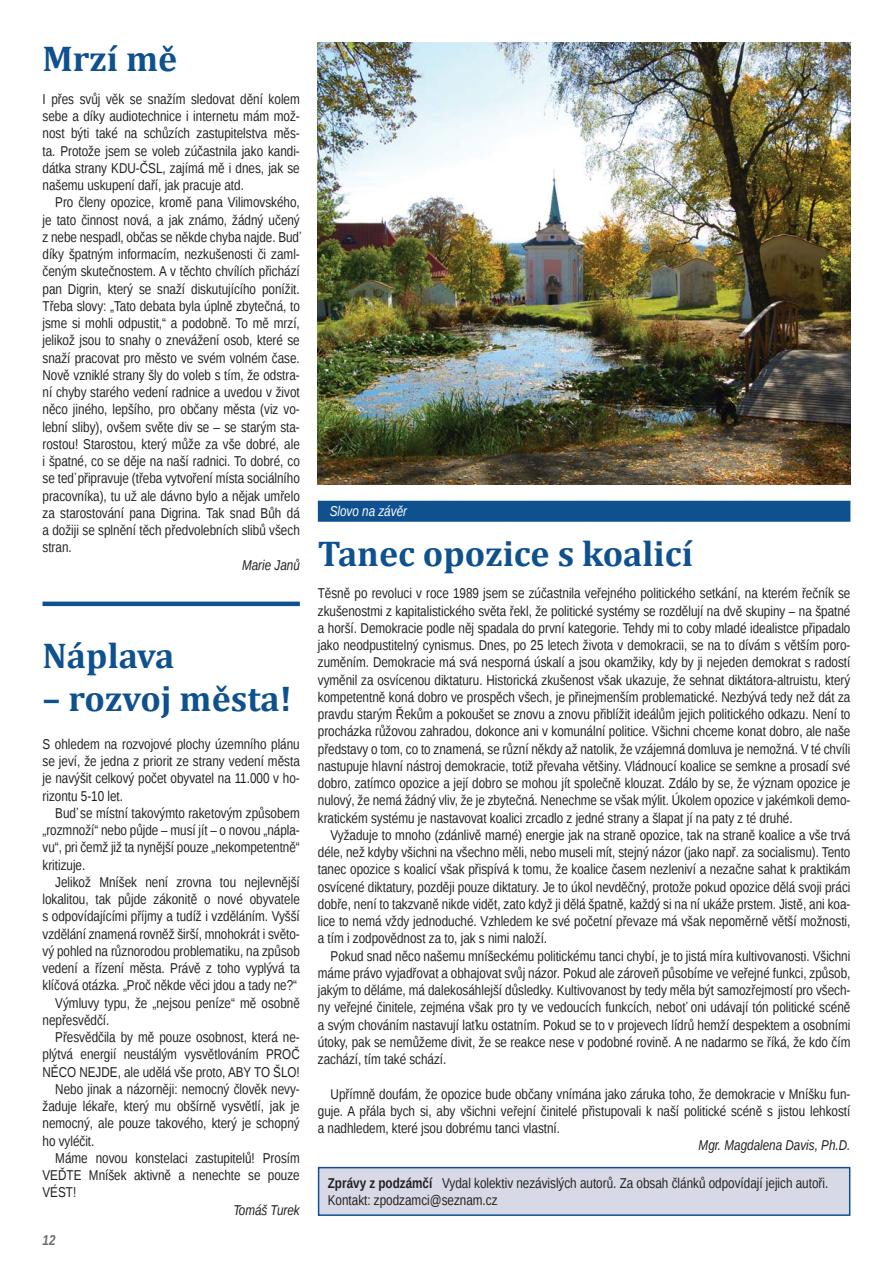
<style>
.page{position:relative;width:893px;height:1263px;background:#fff}
.page>*{position:absolute;margin:0;border:0;box-sizing:border-box;transform-origin:0 0}
.t1{font:700 36px "Cambria";color:#0e518e}
.t2{font:14.25px/17.2px "Liberation Sans Narrow";color:#231f20;text-align:justify}
.t3{font:italic 14.25px "Liberation Sans Narrow";color:#231f20}
.t4{font:italic 14.25px "Liberation Sans Narrow";color:#fff}
.t5{font:italic 700 14.25px "Liberation Sans Narrow";color:#6d6e70}
.s1{font-weight:700}
</style>
<div class="page">
<div style="left:318px;top:501px;width:532px;height:21px;background:#0e518e"></div>
<hr style="left:43px;top:602px;width:257px;height:4px;background:#0e518e">
<img style="left:318px;top:43px;width:532px;height:442px">
<div style="left:319px;top:1167px;width:531px;height:48px;background:#d7d9e6"></div>
<div style="left:318px;top:1167px;width:532px;height:49px;border:2px solid #0e518e"></div>
<h1 class="t1" style="left:43px;top:36px;width:136px">Mrzí mě</h1>
<p class="t2" style="left:43px;top:90px;width:259px">I přes svůj věk se snažím sledovat dění kolem sebe a díky audiotechnice i internetu mám mož&shy;nost býti také na schůzích zastupitelstva měs&shy;ta. Protože jsem se voleb zúčastnila jako kandi&shy;dátka strany KDU-ČSL, zajímá mě i dnes, jak se našemu uskupení daří, jak pracuje atd.</p>
<p class="t2" style="left:43px;top:194px;width:259px;text-indent:13px">Pro členy opozice, kromě pana Vilimovského, je tato činnost nová, a jak známo, žádný učený z nebe nespadl, občas se někde chyba najde. Buď díky špatným informacím, nezkušenosti či zaml&shy;čeným skutečnostem. A v těchto chvílích přichází pan Digrin, který se snaží diskutujícího ponížit.<br>Třeba slovy: „Tato debata byla úplně zbytečná, to jsme si mohli odpustit,“ a podobně. To mě mrzí, jelikož jsou to snahy o znevážení osob, které se snaží pracovat pro město ve svém volném čase.<br>Nově vzniklé strany šly do voleb s tím, že odstra&shy;ní chyby starého vedení radnice a uvedou v život něco jiného, lepšího, pro občany města (viz vo&shy;lební sliby), ovšem světe div se – se starým sta&shy;rostou! Starostou, který může za vše dobré, ale i špatné, co se děje na naší radnici. To dobré, co se teď připravuje (třeba vytvoření místa sociálního pracovníka), tu už ale dávno bylo a nějak umřelo za starostování pana Digrina. Tak snad Bůh dá a dožiji se splnění těch předvolebních slibů všech stran.</p>
<p class="t3" style="left:242px;top:556px;width:59px">Marie Janů</p>
<h1 class="t1" style="left:43px;top:633px;width:134px">Náplava</h1>
<h1 class="t1" style="left:43px;top:677px;width:251px">– rozvoj města!</h1>
<p class="t2" style="left:43px;top:735px;width:259px">S ohledem na rozvojové plochy územního plánu se jeví, že jedna z priorit ze strany vedení města je navýšit celkový počet obyvatel na 11.000 v ho&shy;rizontu 5-10 let.</p>
<p class="t2" style="left:43px;top:804px;width:259px;text-indent:13px">Buď se místní takovýmto raketovým způsobem „rozmnoží“ nebo půjde – musí jít – o novou „nápla&shy;vu“, pri čemž již ta nynější pouze „nekompetentně“ kritizuje.</p>
<p class="t2" style="left:55px;top:873px;width:246px">Jelikož Mníšek není zrovna tou nejlevnější</p>
<p class="t2" style="left:43px;top:890px;width:259px">lokalitou, tak půjde zákonitě o nové obyvatele</p>
<p class="t2" style="left:43px;top:907px;width:259px">s odpovídajícími příjmy a tudíž i vzděláním. Vyšší</p>
<p class="t2" style="left:43px;top:925px;width:259px">vzdělání znamená rovněž širší, mnohokrát i světo-</p>
<p class="t2" style="left:43px;top:942px;width:259px">vý pohled na různorodou problematiku, na způsob</p>
<p class="t2" style="left:43px;top:959px;width:259px">vedení a řízení města. Právě z toho vyplývá ta</p>
<p class="t2" style="left:43px;top:976px;width:256px">klíčová otázka. „Proč někde věci jdou a tady ne?“</p>
<p class="t2" style="left:55px;top:994px;width:246px">Výmluvy typu, že „nejsou peníze“ mě osobně</p>
<p class="t2" style="left:43px;top:1011px;width:68px">nepřesvědčí.</p>
<p class="t2" style="left:55px;top:1028px;width:246px">Přesvědčila by mě pouze osobnost, která ne-</p>
<p class="t2" style="left:43px;top:1045px;width:259px">plýtvá energií neustálým vysvětlováním PROČ</p>
<p class="t2" style="left:43px;top:1063px;width:259px">NĚCO NEJDE, ale udělá vše proto, ABY TO ŠLO!</p>
<p class="t2" style="left:55px;top:1080px;width:246px">Nebo jinak a názorněji: nemocný člověk nevy-</p>
<p class="t2" style="left:43px;top:1097px;width:259px">žaduje lékaře, který mu obšírně vysvětlí, jak je</p>
<p class="t2" style="left:43px;top:1114px;width:259px">nemocný, ale pouze takového, který je schopný</p>
<p class="t2" style="left:43px;top:1132px;width:53px">ho vyléčit.</p>
<p class="t2" style="left:55px;top:1149px;width:246px">Máme novou konstelaci zastupitelů! Prosím</p>
<p class="t2" style="left:43px;top:1166px;width:259px">VEĎTE Mníšek aktivně a nenechte se pouze</p>
<p class="t2" style="left:43px;top:1183px;width:35px">VÉST!</p>
<p class="t3" style="left:233px;top:1201px;width:68px">Tomáš Turek</p>
<p class="t5" style="left:43px;top:1231px;width:14px">12</p>
<p class="t4" style="left:330px;top:503px;width:79px">Slovo na závěr</p>
<h1 class="t1" style="left:318px;top:532px;width:377px">Tanec opozice s koalicí</h1>
<p class="t2" style="left:318px;top:584px;width:534px">Těsně po revoluci v roce 1989 jsem se zúčastnila veřejného politického setkání, na kterém řečník se zkušenostmi z kapitalistického světa řekl, že politické systémy se rozdělují na dvě skupiny – na špatné a horší. Demokracie podle něj spadala do první kategorie. Tehdy mi to coby mladé idealistce připadalo jako neodpustitelný cynismus. Dnes, po 25 letech života v demokracii, se na to dívám s větším poro&shy;zuměním. Demokracie má svá nesporná úskalí a jsou okamžiky, kdy by ji nejeden demokrat s radostí vyměnil za osvícenou diktaturu. Historická zkušenost však ukazuje, že sehnat diktátora-altruistu, který kompetentně koná dobro ve prospěch všech, je přinejmenším problematické. Nezbývá tedy než dát za pravdu starým Řekům a pokoušet se znovu a znovu přiblížit ideálům jejich politického odkazu. Není to procházka růžovou zahradou, dokonce ani v komunální politice. Všichni chceme konat dobro, ale naše představy o tom, co to znamená, se různí někdy až natolik, že vzájemná domluva je nemožná. V té chvíli nastupuje hlavní nástroj demokracie, totiž převaha většiny. Vládnoucí koalice se semkne a prosadí své dobro, zatímco opozice a její dobro se mohou jít společně klouzat. Zdálo by se, že význam opozice je nulový, že nemá žádný vliv, že je zbytečná. Nenechme se však mýlit. Úkolem opozice v jakémkoli demo&shy;kratickém systému je nastavovat koalici zrcadlo z jedné strany a šlapat jí na paty z té druhé.</p>
<p class="t2" style="left:318px;top:826px;width:534px;text-indent:13px">Vyžaduje to mnoho (zdánlivě marné) energie jak na straně opozice, tak na straně koalice a vše trvá déle, než kdyby všichni na všechno měli, nebo museli mít, stejný názor (jako např. za socialismu). Tento tanec opozice s koalicí však přispívá k tomu, že koalice časem nezleniví a nezačne sahat k praktikám osvícené diktatury, později pouze diktatury. Je to úkol nevděčný, protože pokud opozice dělá svoji práci dobře, není to takzvaně nikde vidět, zato když ji dělá špatně, každý si na ní ukáže prstem. Jistě, ani koa&shy;lice to nemá vždy jednoduché. Vzhledem ke své početní převaze má však nepoměrně větší možnosti, a tím i zodpovědnost za to, jak s nimi naloží.</p>
<p class="t2" style="left:318px;top:947px;width:534px;text-indent:13px">Pokud snad něco našemu mníšeckému politickému tanci chybí, je to jistá míra kultivovanosti. Všichni máme právo vyjadřovat a obhajovat svůj názor. Pokud ale zároveň působíme ve veřejné funkci, způsob, jakým to děláme, má dalekosáhlejší důsledky. Kultivovanost by tedy měla být samozřejmostí pro všech&shy;ny veřejné činitele, zejména však pro ty ve vedoucích funkcích, neboť oni udávají tón politické scéně a svým chováním nastavují laťku ostatním. Pokud se to v projevech lídrů hemží despektem a osobními útoky, pak se nemůžeme divit, že se reakce nese v podobné rovině. A ne nadarmo se říká, že kdo čím zachází, tím také schází.</p>
<p class="t2" style="left:318px;top:1085px;width:534px;text-indent:13px">Upřímně doufám, že opozice bude občany vnímána jako záruka toho, že demokracie v Mníšku fun&shy;guje. A přála bych si, aby všichni veřejní činitelé přistupovali k naší politické scéně s jistou lehkostí a nadhledem, které jsou dobrému tanci vlastní.</p>
<p class="t3" style="left:699px;top:1137px;width:153px">Mgr. Magdalena Davis, Ph.D.</p>
<p class="t2" style="left:328px;top:1174px;width:502px"><span class="s1">Zprávy z podzámčí</span> Vydal kolektiv nezávislých autorů. Za obsah článků odpovídají jejich autoři.<br>Kontakt: zpodzamci@seznam.cz</p>
</div>
